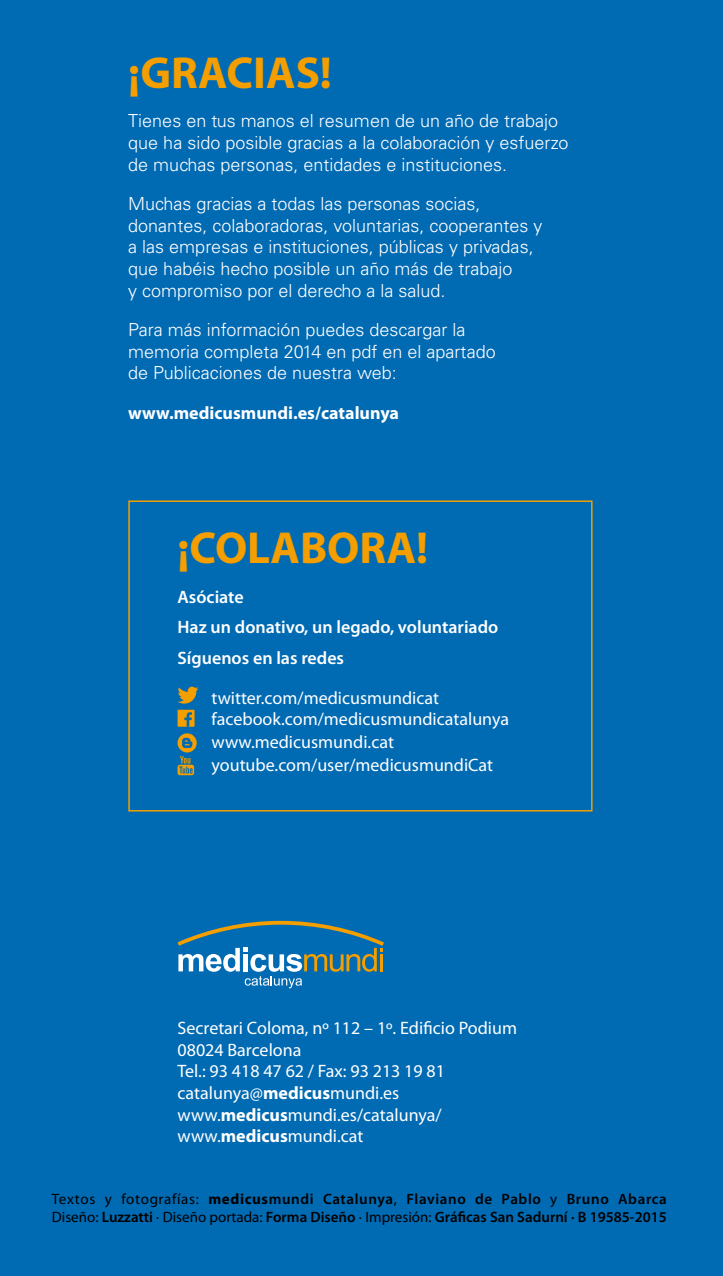
<style>
.page{position:relative;width:723px;height:1276px;background:#006ab3}
.page>*{position:absolute;margin:0;border:0;box-sizing:border-box;transform-origin:0 0}
.t1{font:700 45px "Myriad Pro";color:#f49e00}
.t2{font:300 18px/21.6px "Univers LT Std";color:#fff}
.t3{font:18px/21.6px "Myriad Pro";color:#fff}
.t4{font:600 18px/30.6px "Myriad Pro";color:#fff}
.t5{font:700 18px "Myriad Pro";color:#fff}
.t6{font:600 15px/18px "Myriad Pro";letter-spacing:.005em;color:#000}
.s1{font-weight:700}
.s2{font-weight:400}
</style>
<div class="page">
<svg style="left:178px;top:921px;width:206px;height:67px"></svg>
<div style="left:128px;top:500px;width:464px;height:311px;border:2px solid #f49e00"></div>
<svg style="left:178px;top:686px;width:20px;height:17px"></svg>
<div style="left:178px;top:710px;width:17px;height:17px;background:#f49e00"></div>
<svg style="left:184px;top:712px;width:8px;height:15px"></svg>
<svg style="left:178px;top:733px;width:19px;height:42px"></svg>
<h1 class="t1" style="left:128px;top:47px;width:205px">¡GRACIAS!</h1>
<p class="t2" style="left:128px;top:110px;width:442px">Tienes en tus manos el resumen de un año de trabajo que ha sido posible gracias a la colaboración y esfuerzo de muchas personas, entidades e instituciones.</p>
<p class="t2" style="left:128px;top:193px;width:416px">Muchas gracias a todas las personas socias, donantes, colaboradoras, voluntarias, cooperantes y a las empresas e instituciones, públicas y privadas, que habéis hecho posible un año más de trabajo<br>y compromiso por el derecho a la salud.</p>
<p class="t2" style="left:128px;top:319px;width:369px">Para más información puedes descargar la memoria completa 2014 en pdf en el apartado de Publicaciones de nuestra web:</p>
<p class="t5" style="left:128px;top:403px;width:272px">www.medicusmundi.es/catalunya</p>
<h1 class="t1" style="left:178px;top:523px;width:252px">¡COLABORA!</h1>
<p class="t4" style="left:178px;top:582px;width:322px">Asóciate<br>Haz un donativo, un legado, voluntariado<br>Síguenos en las redes</p>
<p class="t3" style="left:212px;top:687px;width:299px;line-height:22.4px">twitter.com/medicusmundicat facebook.com/medicusmundicatalunya www.medicusmundi.cat youtube.com/user/medicusmundiCat</p>
<p class="t3" style="left:178px;top:1017px;width:341px">Secretari Coloma, nº 112 – 1º. Edificio Podium<br>08024 Barcelona<br>Tel.: 93 418 47 62 / Fax: 93 213 19 81 catalunya@<span class="s1">medicus</span>mundi.es www.<span class="s1">medicus</span>mundi.es/catalunya/ www.<span class="s1">medicus</span>mundi.cat</p>
<p class="t6" style="left:52px;top:1190px;width:616px"><span class="s2">Textos y fotografías:</span> <span class="s1">medicus</span>mundi Catalunya<span class="s2">,</span> Flaviano de Pablo <span class="s2">y</span> Bruno Abarca<br><span class="s2">Diseño:</span> Luzzatti <span class="s2">· Diseño portada:</span> Forma Diseño <span class="s2">· Impresión:</span> Gráficas San Sadurní · B 19585-2015</p>
</div>
